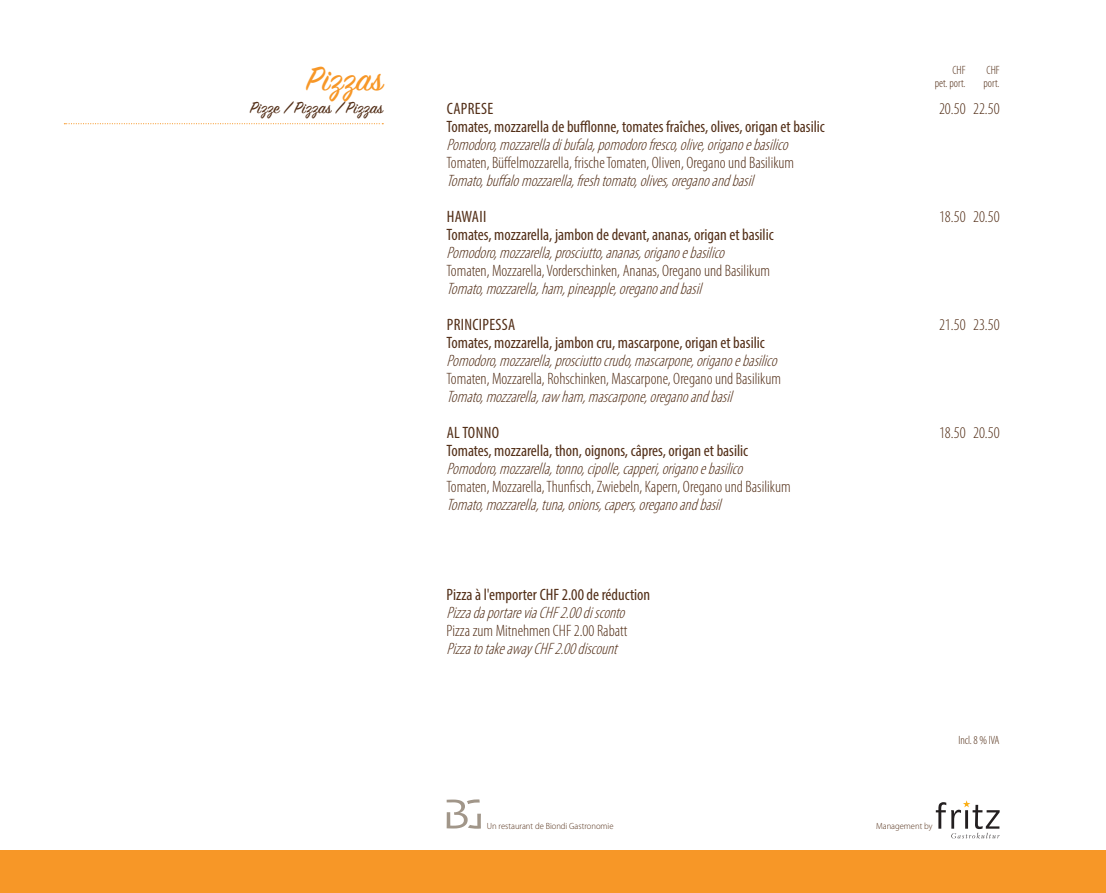
<style>
.page{position:relative;width:1106px;height:893px;background:#fff}
.page>*{position:absolute;margin:0;border:0;box-sizing:border-box;transform-origin:0 0}
.t1{font:37.5px "Sign Painter House Script";color:#f79727}
.t2{font:18px "Sign Painter House Script";color:#532f18}
.t3{font:italic 300 condensed 16.5px "Myriad Pro";color:#532f18}
.t4{font:300 condensed 16.5px "Myriad Pro";color:#532f18}
.t5{font:condensed 16.5px "Myriad Pro";color:#532f18}
.t6{font:300 condensed 12px "Myriad Pro";color:#532f18}
.t7{font:300 9px "Myriad Pro";color:#532f18;scale:.95 1}
</style>
<div class="page">
<div style="left:0;top:850px;width:1106px;height:43px;background:#f79727"></div>
<svg style="left:64px;top:123px;width:319px;height:1px"></svg>
<svg style="left:446px;top:799px;width:35px;height:30px"></svg>
<svg style="left:935px;top:800px;width:64px;height:38px"></svg>
<h1 class="t1" style="left:307px;top:56px;width:78px">PIZZAS</h1>
<p class="t2" style="left:250px;top:96px;width:134px">PIZZE / PIZZAS / PIZZAS</p>
<p class="t6" style="left:952px;top:64px;width:15px">CHF</p>
<p class="t6" style="left:986px;top:64px;width:15px">CHF</p>
<p class="t6" style="left:934px;top:77px;width:32px">pet. port.</p>
<p class="t6" style="left:983px;top:77px;width:18px">port.</p>
<p class="t5" style="left:447px;top:99px;width:22px">Caprese</p>
<p class="t4" style="left:939px;top:100px;width:62px">20.50 22.50</p>
<p class="t5" style="left:446px;top:117px;width:380px">Tomates, mozzarella de bufflonne, tomates fraîches, olives, origan et basilic</p>
<p class="t3" style="left:446px;top:136px;width:347px">Pomodoro,mozzarelladibufala,pomodorofresco,olive,origanoebasilico</p>
<p class="t4" style="left:446px;top:154px;width:349px">Tomaten, Büffelmozzarella, frische Tomaten, Oliven, Oregano und Basilikum</p>
<p class="t3" style="left:446px;top:172px;width:313px">Tomato,buffalomozzarella,freshtomato,olives,oreganoandbasil</p>
<p class="t5" style="left:447px;top:207px;width:37px">Hawaii</p>
<p class="t4" style="left:939px;top:208px;width:62px">18.50 20.50</p>
<p class="t5" style="left:446px;top:225px;width:328px">Tomates, mozzarella, jambon de devant, ananas, origan et basilic</p>
<p class="t3" style="left:446px;top:244px;width:284px">Pomodoro,mozzarella,prosciutto,ananas,origanoebasilico</p>
<p class="t4" style="left:446px;top:262px;width:325px">Tomaten, Mozzarella, Vorderschinken, Ananas, Oregano und Basilikum</p>
<p class="t3" style="left:446px;top:280px;width:261px">Tomato,mozzarella,ham,pineapple,oreganoandbasil</p>
<p class="t5" style="left:447px;top:315px;width:14px">Principess</p>
<p class="t5" style="left:508px;top:315px;width:9px">a</p>
<p class="t4" style="left:939px;top:316px;width:62px">21.50 23.50</p>
<p class="t5" style="left:446px;top:333px;width:320px">Tomates, mozzarella, jambon cru, mascarpone, origan et basilic</p>
<p class="t3" style="left:446px;top:352px;width:336px">Pomodoro,mozzarella,prosciuttocrudo,mascarpone,origanoebasilico</p>
<p class="t4" style="left:446px;top:370px;width:336px">Tomaten, Mozzarella, Rohschinken, Mascarpone, Oregano und Basilikum</p>
<p class="t3" style="left:446px;top:388px;width:292px">Tomato,mozzarella,rawham,mascarpone,oreganoandbasil</p>
<p class="t5" style="left:447px;top:423px;width:54px">Al tonno</p>
<p class="t4" style="left:939px;top:424px;width:62px">18.50 20.50</p>
<p class="t5" style="left:446px;top:441px;width:303px">Tomates, mozzarella, thon, oignons, câpres, origan et basilic</p>
<p class="t3" style="left:446px;top:460px;width:302px">Pomodoro,mozzarella,tonno,cipolle,capperi,origanoebasilico</p>
<p class="t4" style="left:446px;top:478px;width:345px">Tomaten, Mozzarella, Thunfisch, Zwiebeln, Kapern, Oregano und Basilikum</p>
<p class="t3" style="left:446px;top:496px;width:280px">Tomato,mozzarella,tuna,onions,capers,oreganoandbasil</p>
<p class="t5" style="left:446px;top:585px;width:205px">Pizza à l'emporter CHF 2.00 de réduction</p>
<p class="t3" style="left:446px;top:604px;width:184px">PizzadaportareviaCHF2.00disconto</p>
<p class="t4" style="left:446px;top:622px;width:182px">Pizza zum Mitnehmen CHF 2.00 Rabatt</p>
<p class="t3" style="left:446px;top:640px;width:177px">PizzatotakeawayCHF2.00discount</p>
<p class="t6" style="left:958px;top:734px;width:43px">Incl. 8 % IVA</p>
<p class="t7" style="left:487px;top:821px;width:135px">Un restaurant de Biondi Gastronomie</p>
<p class="t7" style="left:876px;top:821px;width:61px">Management by</p>
</div>
